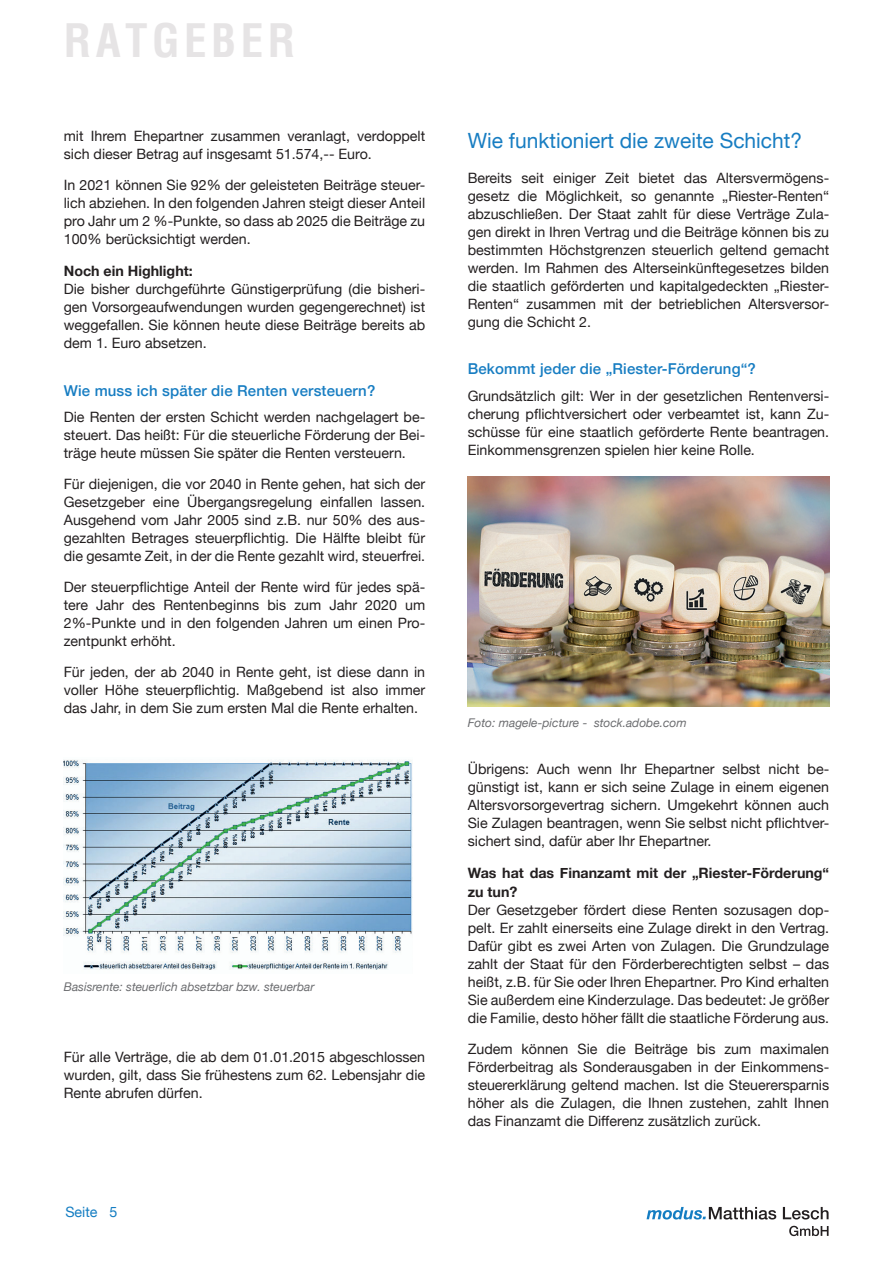
<style>
.page{position:relative;width:893px;height:1263px;background:#fff}
.page>*{position:absolute;margin:0;border:0;box-sizing:border-box;transform-origin:0 0}
.t1{font:700 condensed 45px "Helvetica";letter-spacing:.1em;color:#e6e4e5}
.t2{font:21px "Helvetica Neue";color:#177dc2}
.t3{font:500 15px "Helvetica Neue";letter-spacing:.01em;color:#177dc2}
.t4{font:14.25px/18px "Helvetica Neue";color:#231f20;text-align:justify}
.t5{font:700 14.25px/19.5px "Helvetica Neue";color:#231f20}
.t6{font:14.25px "Helvetica Neue";color:#147dc2}
.t7{font:italic 12px "Helvetica Neue";color:#6c6d70}
</style>
<div class="page">
<svg style="left:789px;top:1226px;width:40px;height:10px"></svg>
<svg style="left:646px;top:1207px;width:182px;height:12px"></svg>
<img style="left:468px;top:476px;width:361px;height:231px">
<img style="left:64px;top:760px;width:349px;height:210px">
<h1 class="t1" style="left:64px;top:11px;width:233px">RATGEBER</h1>
<p class="t4" style="left:64px;top:128px;width:363px">mit Ihrem Ehepartner zusammen veranlagt, verdoppelt sich dieser Betrag auf insgesamt 51.574,-- Euro.</p>
<p class="t4" style="left:64px;top:177px;width:363px">In 2021 können Sie 92% der geleisteten Beiträge steuer&shy;lich abziehen. In den folgenden Jahren steigt dieser Anteil pro Jahr um 2 %-Punkte, so dass ab 2025 die Beiträge zu 100% berücksichtigt werden.</p>
<p class="t5" style="left:64px;top:262px;width:131px">Noch ein Highlight:</p>
<p class="t4" style="left:64px;top:281px;width:363px">Die bisher durchgeführte Günstigerprüfung (die bisheri&shy;gen Vorsorgeaufwendungen wurden gegengerechnet) ist weggefallen. Sie können heute diese Beiträge bereits ab dem 1. Euro absetzen.</p>
<p class="t3" style="left:64px;top:379px;width:313px">Wie muss ich später die Renten versteuern?</p>
<p class="t4" style="left:64px;top:409px;width:363px">Die Renten der ersten Schicht werden nachgelagert be&shy;steuert. Das heißt: Für die steuerliche Förderung der Bei&shy;träge heute müssen Sie später die Renten versteuern.</p>
<p class="t4" style="left:64px;top:476px;width:363px">Für diejenigen, die vor 2040 in Rente gehen, hat sich der Gesetzgeber eine Übergangsregelung einfallen lassen.<br>Ausgehend vom Jahr 2005 sind z.B. nur 50% des aus&shy;gezahlten Betrages steuerpflichtig. Die Hälfte bleibt für die gesamte Zeit, in der die Rente gezahlt wird, steuerfrei.</p>
<p class="t4" style="left:64px;top:579px;width:363px">Der steuerpflichtige Anteil der Rente wird für jedes spä&shy;tere Jahr des Rentenbeginns bis zum Jahr 2020 um 2%-Punkte und in den folgenden Jahren um einen Pro&shy;zentpunkt erhöht.</p>
<p class="t4" style="left:64px;top:663px;width:363px">Für jeden, der ab 2040 in Rente geht, ist diese dann in voller Höhe steuerpflichtig. Maßgebend ist also immer das Jahr, in dem Sie zum ersten Mal die Rente erhalten.</p>
<p class="t7" style="left:64px;top:978px;width:252px">Basisrente: steuerlich absetzbar bzw. steuerbar</p>
<p class="t4" style="left:64px;top:1049px;width:363px">Für alle Verträge, die ab dem 01.01.2015 abgeschlossen wurden, gilt, dass Sie frühestens zum 62. Lebensjahr die Rente abrufen dürfen.</p>
<p class="t6" style="left:65px;top:1202px;width:54px">Seite 5</p>
<h2 class="t2" style="left:468px;top:125px;width:336px">Wie funktioniert die zweite Schicht?</h2>
<p class="t4" style="left:468px;top:169px;width:363px">Bereits seit einiger Zeit bietet das Altersvermögens&shy;gesetz die Möglichkeit, so genannte „Riester-Renten“ abzuschließen. Der Staat zahlt für diese Verträge Zula&shy;gen direkt in Ihren Vertrag und die Beiträge können bis zu bestimmten Höchstgrenzen steuerlich geltend gemacht werden. Im Rahmen des Alterseinkünftegesetzes bilden die staatlich geförderten und kapitalgedeckten „Riester-Renten“ zusammen mit der betrieblichen Altersversor&shy;gung die Schicht 2.</p>
<p class="t3" style="left:468px;top:357px;width:290px">Bekommt jeder die „Riester-Förderung“?</p>
<p class="t4" style="left:468px;top:388px;width:363px">Grundsätzlich gilt: Wer in der gesetzlichen Rentenversi&shy;cherung pflichtversichert oder verbeamtet ist, kann Zu&shy;schüsse für eine staatlich geförderte Rente beantragen.<br>Einkommensgrenzen spielen hier keine Rolle.</p>
<p class="t7" style="left:468px;top:714px;width:220px">Foto: magele-picture - stock.adobe.com</p>
<p class="t4" style="left:468px;top:760px;width:363px">Übrigens: Auch wenn Ihr Ehepartner selbst nicht be&shy;günstigt ist, kann er sich seine Zulage in einem eigenen Altersvorsorgevertrag sichern. Umgekehrt können auch Sie Zulagen beantragen, wenn Sie selbst nicht pflichtver&shy;sichert sind, dafür aber Ihr Ehepartner.</p>
<p class="t5" style="left:468px;top:863px;width:363px">Was hat das Finanzamt mit der „Riester-Förderung“ zu tun?</p>
<p class="t4" style="left:468px;top:902px;width:363px">Der Gesetzgeber fördert diese Renten sozusagen dop&shy;pelt. Er zahlt einerseits eine Zulage direkt in den Vertrag.<br>Dafür gibt es zwei Arten von Zulagen. Die Grundzulage zahlt der Staat für den Förderberechtigten selbst – das heißt, z.B. für Sie oder Ihren Ehepartner. Pro Kind erhalten Sie außerdem eine Kinderzulage. Das bedeutet: Je größer die Familie, desto höher fällt die staatliche Förderung aus.</p>
<p class="t4" style="left:468px;top:1041px;width:363px">Zudem können Sie die Beiträge bis zum maximalen Förderbeitrag als Sonderausgaben in der Einkommens&shy;steuererklärung geltend machen. Ist die Steuerersparnis höher als die Zulagen, die Ihnen zustehen, zahlt Ihnen das Finanzamt die Differenz zusätzlich zurück.</p>
</div>
